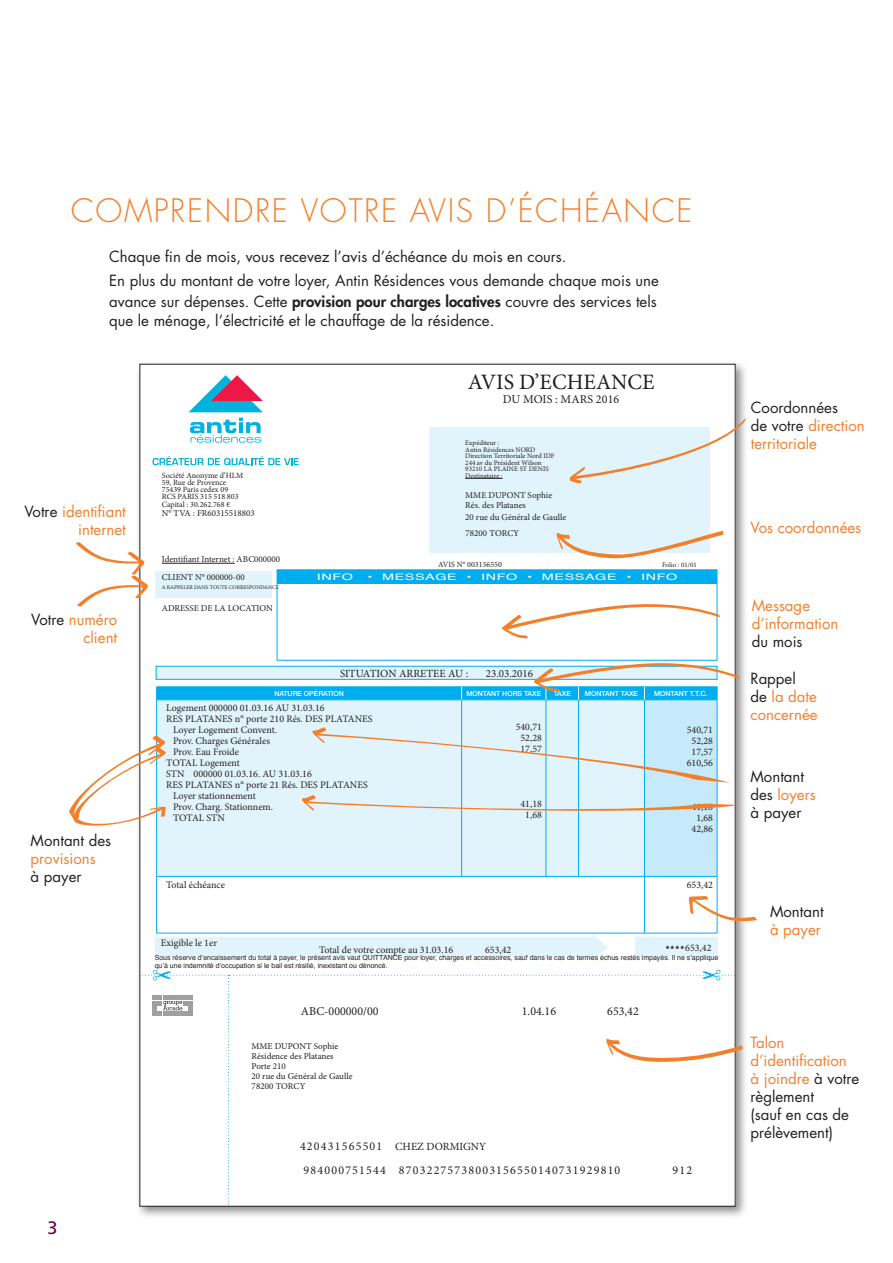
<style>
.page{position:relative;width:893px;height:1263px;background:#fff}
.page>*{position:absolute;margin:0;border:0;box-sizing:border-box;transform-origin:0 0}
.t1{font:300 31.5px "Futura Std";letter-spacing:.05em;color:#f47f2b}
.t2{font:22.05px "Minion Pro";color:#231f20}
.t3{font:18px "Frutiger LT Std";color:#670046}
.t4{font:15px/18px "Futura Std";color:#231f20}
.t5{font:15px/18px "Futura Std";color:#f47f2b}
.t6{font:12px/24px "Minion Pro";letter-spacing:.1em;color:#231f20}
.t7{font:12px "Minion Pro";letter-spacing:.01em;color:#231f20}
.t8{font:12px "Minion Pro";color:#231f20}
.t9{font:10.95px "Minion Pro";color:#231f20}
.t10{font:10.05px/10.9px "Minion Pro";color:#231f20;text-align:center}
.t11{font:9px/10.1px "Minion Pro";color:#231f20}
.t12{font:9px "Helvetica";letter-spacing:.04em;color:#fff;scale:1.6 1}
.t13{font:7.95px/7.1px "Minion Pro";color:#231f20}
.t14{font:7.05px/8.4px "Helvetica";color:#231f20}
.t15{font:7.05px/6.4px "Minion Pro";color:#231f20}
.t16{font:500 7.05px "Helvetica Neue LT Std";color:#fff}
.t17{font:5.55px "Minion Pro";color:#231f20}
.s1{font-weight:800}
.s2{color:#231f20}
.s3{font-family:"Helvetica";font-weight:700}
.s4{font-size:10.95px}
.s5{color:#f47f2b}
</style>
<div class="page">
<div style="left:135px;top:360px;width:613px;height:859px;background:#231f20;opacity:.5"></div>
<div style="left:140px;top:364px;width:595px;height:842px;background:#fff"></div>
<div style="left:156px;top:571px;width:116px;height:26px;background:#e1f4fc"></div>
<div style="left:429px;top:427px;width:281px;height:126px;background:#e1f4fc"></div>
<svg style="left:190px;top:418px;width:71px;height:25px"></svg>
<svg style="left:189px;top:375px;width:74px;height:37px"></svg>
<svg style="left:153px;top:456px;width:146px;height:9px"></svg>
<hr style="left:465px;top:478px;width:37px;height:1px;background:#231f20">
<hr style="left:162px;top:563px;width:73px;height:1px;background:#231f20">
<div style="left:277px;top:570px;width:440px;height:13px;background:#00aeef"></div>
<div style="left:157px;top:700px;width:487px;height:176px;background:#e1f4fc"></div>
<div style="left:644px;top:700px;width:73px;height:176px;background:#c6eafa"></div>
<hr style="left:156px;top:700px;width:1px;height:176px;background:#00aeef">
<hr style="left:461px;top:700px;width:1px;height:176px;background:#00aeef">
<hr style="left:546px;top:700px;width:1px;height:176px;background:#00aeef">
<hr style="left:578px;top:700px;width:1px;height:176px;background:#00aeef">
<hr style="left:644px;top:700px;width:1px;height:176px;background:#00aeef">
<hr style="left:717px;top:700px;width:1px;height:176px;background:#00aeef">
<hr style="left:156px;top:876px;width:306px;height:1px;background:#00aeef">
<hr style="left:156px;top:877px;width:1px;height:56px;background:#00aeef">
<hr style="left:156px;top:933px;width:306px;height:1px;background:#00aeef">
<svg style="left:76px;top:542px;width:72px;height:65px"></svg>
<svg style="left:69px;top:730px;width:107px;height:109px"></svg>
<svg style="left:502px;top:602px;width:218px;height:37px"></svg>
<svg style="left:569px;top:417px;width:177px;height:67px"></svg>
<svg style="left:157px;top:876px;width:600px;height:83px"></svg>
<svg style="left:557px;top:530px;width:167px;height:29px"></svg>
<svg style="left:156px;top:661px;width:585px;height:39px"></svg>
<svg style="left:312px;top:727px;width:431px;height:57px"></svg>
<svg style="left:301px;top:790px;width:447px;height:35px"></svg>
<svg style="left:140px;top:969px;width:603px;height:237px"></svg>
<h1 class="t1" style="left:71px;top:191px;width:623px">COMPRENDRE VOTRE AVIS D’ÉCHÉANCE</h1>
<h3 class="t4" style="left:109px;top:245px;width:551px;line-height:23.7px">Chaque fin de mois, vous recevez l’avis d’échéance du mois en cours.<br>En plus du montant de votre loyer, Antin Résidences vous demande chaque mois une</h3>
<h3 class="t4" style="left:109px;top:292px;width:549px;line-height:19.5px">avance sur dépenses. Cette <span class="s1">provision pour charges locatives</span> couvre des services tels que le ménage, l’électricité et le chauffage de la résidence.</h3>
<h3 class="t5" style="left:24px;top:502px;width:103px;text-align:right"><span class="s2">Votre</span> identifiant internet</h3>
<h3 class="t5" style="left:31px;top:610px;width:87px;text-align:right"><span class="s2">Votre</span> numéro client</h3>
<h3 class="t4" style="left:31px;top:831px;width:82px">Montant des</h3>
<h3 class="t5" style="left:31px;top:849px;width:67px">provisions</h3>
<h3 class="t4" style="left:31px;top:867px;width:52px">à payer</h3>
<h3 class="t3" style="left:47px;top:1217px;width:12px">3</h3>
<p class="t13" style="left:162px;top:472px;width:83px">Société Anonyme d’HLM<br>59, Rue de Provence<br>75439 Paris cedex 09<br>RCS PARIS 315 518 803</p>
<p class="t13" style="left:162px;top:501px;width:70px">Capital : 30.262.768 €</p>
<p class="t11" style="left:162px;top:509px;width:95px">N° TVA : FR60315518803</p>
<p class="t11" style="left:162px;top:551px;width:120px;line-height:17.5px">Identifiant Internet : ABC000000<br>CLIENT N° 000000-00</p>
<p class="t17" style="left:162px;top:583px;width:119px">A RAPPELER DANS TOUTE CORRESPONDANCE</p>
<p class="t11" style="left:162px;top:603px;width:113px">ADRESSE DE LA LOCATION</p>
<h2 class="t2" style="left:468px;top:368px;width:188px">AVIS D’ECHEANCE</h2>
<p class="t7" style="left:503px;top:392px;width:118px">DU MOIS : MARS 2016</p>
<p class="t15" style="left:465px;top:440px;width:91px">Expéditeur :<br>Antin Résidences NORD<br>Direction Territoriale Nord IDF<br>244 av du Président Wilson<br>93210 LA PLAINE ST DENIS<br>Destinataire :</p>
<p class="t11" style="left:465px;top:490px;width:88px">MME DUPONT Sophie<br>Rés. des Platanes</p>
<p class="t11" style="left:465px;top:510px;width:103px;line-height:15.6px">20 rue du Général de Gaulle<br>78200 TORCY</p>
<p class="t13" style="left:438px;top:561px;width:65px">AVIS N° 003156550</p>
<p class="t15" style="left:662px;top:562px;width:36px">Folio : 01/01</p>
<p class="t12" style="left:317px;top:570px;width:24px">INFO</p>
<p class="t12" style="left:367px;top:570px;width:195px">• MESSAGE • INFO • MESSAGE • INFO</p>
<p class="t9" style="left:340px;top:666px;width:130px">SITUATION ARRETEE AU :</p>
<p class="t9" style="left:486px;top:666px;width:49px">23.03.2016</p>
<p class="t16" style="left:274px;top:689px;width:71px">NATURE OPÉRATION</p>
<p class="t16" style="left:466px;top:689px;width:76px">MONTANT HORS TAXE</p>
<p class="t16" style="left:554px;top:689px;width:19px">TAXE</p>
<p class="t16" style="left:585px;top:689px;width:55px">MONTANT TAXE</p>
<p class="t16" style="left:654px;top:689px;width:55px">MONTANT T.T.C.</p>
<p class="t10" style="left:166px;top:702px;width:160px">Logement 000000 01.03.16 AU 31.03.16</p>
<p class="t10" style="left:166px;top:713px;width:208px">RES PLATANES n° porte 210 Rés. DES PLATANES</p>
<p class="t10" style="left:173px;top:724px;width:105px">Loyer Logement Convent.</p>
<p class="t10" style="left:173px;top:735px;width:98px">Prov. Charges Générales</p>
<p class="t10" style="left:173px;top:746px;width:67px">Prov. Eau Froide</p>
<p class="t10" style="left:166px;top:757px;width:75px">TOTAL Logement</p>
<p class="t10" style="left:166px;top:768px;width:147px">STN 000000 01.03.16. AU 31.03.16</p>
<p class="t10" style="left:166px;top:779px;width:203px">RES PLATANES n° porte 21 Rés. DES PLATANES</p>
<p class="t10" style="left:173px;top:790px;width:84px">Loyer stationnement</p>
<p class="t10" style="left:173px;top:801px;width:101px">Prov. Charg. Stationnem.</p>
<p class="t10" style="left:173px;top:812px;width:53px">TOTAL STN</p>
<p class="t10" style="left:516px;top:721px;width:28px">540,71<br>52,28<br>17,57</p>
<p class="t10" style="left:687px;top:724px;width:28px">540,71<br>52,28<br>17,57<br>610,56</p>
<p class="t10" style="left:692px;top:801px;width:23px">41,18<br>1,68<br>42,86</p>
<p class="t10" style="left:520px;top:798px;width:23px">41,18<br>1,68</p>
<p class="t10" style="left:166px;top:879px;width:60px">Total échéance</p>
<p class="t10" style="left:687px;top:879px;width:28px">653,42</p>
<p class="t10" style="left:161px;top:938px;width:58px">Exigible le 1er</p>
<p class="t10" style="left:319px;top:945px;width:136px">Total de votre compte au 31.03.16</p>
<p class="t10" style="left:485px;top:945px;width:28px">653,42</p>
<p class="t10" style="left:666px;top:942px;width:47px"><span class="s3">****</span>653,42</p>
<p class="t14" style="left:155px;top:953px;width:565px">Sous réserve d’encaissement du total à payer, le présent avis vaut QUITTANCE pour loyer, charges et accessoires, sauf dans le cas de termes échus restés impayés. Il ne s’applique qu’à une indemnité d’occupation si le bail est résilié, inexistant ou dénoncé.</p>
<p class="t8" style="left:301px;top:1003px;width:79px">ABC-000000/00</p>
<p class="t6" style="left:522px;top:999px;width:36px">1.04.16</p>
<p class="t6" style="left:607px;top:999px;width:33px">653,42</p>
<p class="t11" style="left:252px;top:1041px;width:103px">MME DUPONT Sophie<br>Résidence des Platanes<br>Porte 210<br>20 rue du Général de Gaulle<br>78200 TORCY</p>
<p class="t6" style="left:300px;top:1134px;width:322px">420431565501 <span class="s4">CHEZ DORMIGNY<br></span>984000751544 87032275738003156550140731929810</p>
<p class="t6" style="left:673px;top:1158px;width:21px">912</p>
<h3 class="t5" style="left:751px;top:398px;width:115px"><span class="s2">Coordonnées<br>de votre</span> direction territoriale</h3>
<h3 class="t5" style="left:750px;top:519px;width:112px">Vos coordonnées</h3>
<h3 class="t5" style="left:752px;top:597px;width:88px">Message d’information</h3>
<h3 class="t4" style="left:752px;top:633px;width:52px">du mois</h3>
<h3 class="t5" style="left:750px;top:670px;width:69px"><span class="s2">Rappel<br>de</span> la date concernée</h3>
<h3 class="t4" style="left:750px;top:767px;width:67px">Montant des <span class="s5">loyers </span>à payer</h3>
<h3 class="t4" style="left:770px;top:902px;width:55px">Montant</h3>
<h3 class="t5" style="left:770px;top:920px;width:52px">à payer</h3>
<h3 class="t4" style="left:750px;top:1033px;width:110px"><span class="s5">Talon d’identification à joindre</span> à votre règlement<br>(sauf en cas de prélèvement)</h3>
</div>
